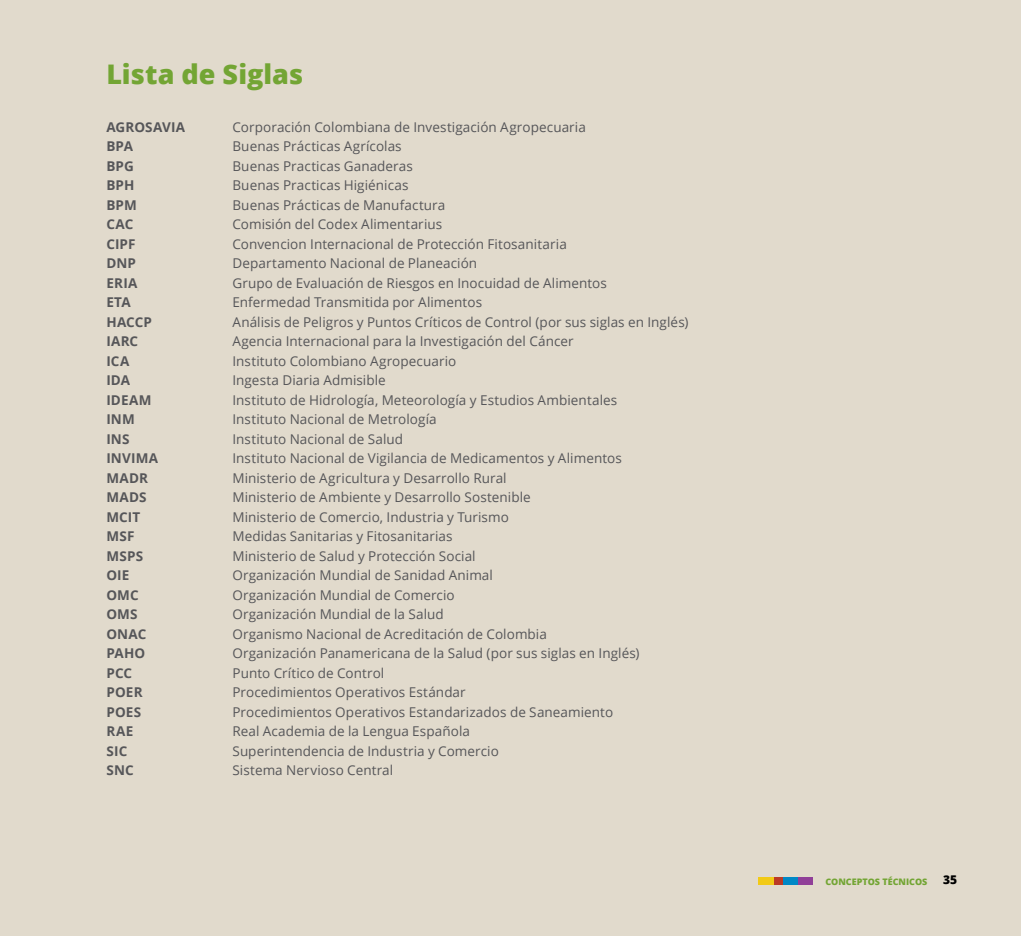
<style>
.page{position:relative;width:1021px;height:936px;background:#fff}
.page>*{position:absolute;margin:0;border:0;box-sizing:border-box;transform-origin:0 0}
.t1{font:800 27px "Open Sans";color:#73a534}
.t2{font:13.5px "Open Sans";letter-spacing:.005em;color:#565659}
.t3{font:700 13.5px "Open Sans";letter-spacing:.01em;color:#565659}
.t4{font:800 12px "Open Sans";color:#000}
.t5{font:800 9px "Open Sans";color:#73a534}
</style>
<div class="page">
<div style="left:0;top:0;width:1020px;height:935px;background:#e1dacc"></div>
<div style="left:797px;top:877px;width:15px;height:7px;background:#903f98"></div>
<div style="left:782px;top:877px;width:15px;height:7px;background:#0088c6"></div>
<div style="left:758px;top:877px;width:16px;height:7px;background:#f2ca16"></div>
<div style="left:774px;top:877px;width:8px;height:7px;background:#bb3a26"></div>
<h1 class="t1" style="left:106px;top:54px;width:198px">Lista de Siglas</h1>
<p class="t3" style="left:106px;top:117px;width:80px">AGROSAVIA</p>
<p class="t2" style="left:232px;top:117px;width:355px">Corporación Colombiana de Investigación Agropecuaria</p>
<p class="t3" style="left:106px;top:137px;width:28px">BPA</p>
<p class="t2" style="left:232px;top:137px;width:171px">Buenas Prácticas Agrícolas</p>
<p class="t3" style="left:106px;top:156px;width:29px">BPG</p>
<p class="t2" style="left:232px;top:156px;width:182px">Buenas Practicas Ganaderas</p>
<p class="t3" style="left:106px;top:176px;width:30px">BPH</p>
<p class="t2" style="left:232px;top:176px;width:177px">Buenas Practicas Higiénicas</p>
<p class="t3" style="left:106px;top:195px;width:32px">BPM</p>
<p class="t2" style="left:232px;top:195px;width:214px">Buenas Prácticas de Manufactura</p>
<p class="t3" style="left:106px;top:215px;width:28px">CAC</p>
<p class="t2" style="left:232px;top:215px;width:211px">Comisión del Codex Alimentarius</p>
<p class="t3" style="left:106px;top:234px;width:31px">CIPF</p>
<p class="t2" style="left:232px;top:234px;width:336px">Convencion Internacional de Protección Fitosanitaria</p>
<p class="t3" style="left:106px;top:254px;width:31px">DNP</p>
<p class="t2" style="left:232px;top:254px;width:246px">Departamento Nacional de Planeación</p>
<p class="t3" style="left:106px;top:273px;width:33px">ERIA</p>
<p class="t2" style="left:232px;top:273px;width:376px">Grupo de Evaluación de Riesgos en Inocuidad de Alimentos</p>
<p class="t3" style="left:106px;top:293px;width:26px">ETA</p>
<p class="t2" style="left:232px;top:293px;width:251px">Enfermedad Transmitida por Alimentos</p>
<p class="t3" style="left:106px;top:312px;width:47px">HACCP</p>
<p class="t2" style="left:232px;top:312px;width:457px">Análisis de Peligros y Puntos Críticos de Control (por sus siglas en Inglés)</p>
<p class="t3" style="left:106px;top:332px;width:33px">IARC</p>
<p class="t2" style="left:232px;top:332px;width:343px">Agencia Internacional para la Investigación del Cáncer</p>
<p class="t3" style="left:106px;top:351px;width:24px">ICA</p>
<p class="t2" style="left:232px;top:351px;width:225px">Instituto Colombiano Agropecuario</p>
<p class="t3" style="left:106px;top:371px;width:25px">IDA</p>
<p class="t2" style="left:232px;top:371px;width:155px">Ingesta Diaria Admisible</p>
<p class="t3" style="left:106px;top:390px;width:47px">IDEAM</p>
<p class="t2" style="left:232px;top:390px;width:386px">Instituto de Hidrología, Meteorología y Estudios Ambientales</p>
<p class="t3" style="left:106px;top:409px;width:30px">INM</p>
<p class="t2" style="left:232px;top:410px;width:206px">Instituto Nacional de Metrología</p>
<p class="t3" style="left:106px;top:429px;width:25px">INS</p>
<p class="t2" style="left:232px;top:429px;width:172px">Instituto Nacional de Salud</p>
<p class="t3" style="left:106px;top:448px;width:53px">INVIMA</p>
<p class="t2" style="left:232px;top:449px;width:391px">Instituto Nacional de Vigilancia de Medicamentos y Alimentos</p>
<p class="t3" style="left:106px;top:468px;width:43px">MADR</p>
<p class="t2" style="left:232px;top:468px;width:276px">Ministerio de Agricultura y Desarrollo Rural</p>
<p class="t3" style="left:106px;top:487px;width:42px">MADS</p>
<p class="t2" style="left:232px;top:488px;width:300px">Ministerio de Ambiente y Desarrollo Sostenible</p>
<p class="t3" style="left:106px;top:507px;width:35px">MCIT</p>
<p class="t2" style="left:232px;top:507px;width:278px">Ministerio de Comercio, Industria y Turismo</p>
<p class="t3" style="left:106px;top:526px;width:30px">MSF</p>
<p class="t2" style="left:232px;top:527px;width:221px">Medidas Sanitarias y Fitosanitarias</p>
<p class="t3" style="left:106px;top:546px;width:38px">MSPS</p>
<p class="t2" style="left:232px;top:546px;width:245px">Ministerio de Salud y Protección Social</p>
<p class="t3" style="left:106px;top:565px;width:24px">OIE</p>
<p class="t2" style="left:232px;top:566px;width:262px">Organización Mundial de Sanidad Animal</p>
<p class="t3" style="left:106px;top:585px;width:34px">OMC</p>
<p class="t2" style="left:232px;top:585px;width:224px">Organización Mundial de Comercio</p>
<p class="t3" style="left:106px;top:604px;width:33px">OMS</p>
<p class="t2" style="left:232px;top:605px;width:213px">Organización Mundial de la Salud</p>
<p class="t3" style="left:106px;top:624px;width:42px">ONAC</p>
<p class="t2" style="left:232px;top:624px;width:316px">Organismo Nacional de Acreditación de Colombia</p>
<p class="t3" style="left:106px;top:643px;width:40px">PAHO</p>
<p class="t2" style="left:232px;top:644px;width:408px">Organización Panamericana de la Salud (por sus siglas en Inglés)</p>
<p class="t3" style="left:106px;top:663px;width:27px">PCC</p>
<p class="t2" style="left:232px;top:663px;width:153px">Punto Crítico de Control</p>
<p class="t3" style="left:106px;top:682px;width:38px">POER</p>
<p class="t2" style="left:232px;top:683px;width:235px">Procedimientos Operativos Estándar</p>
<p class="t3" style="left:106px;top:702px;width:36px">POES</p>
<p class="t2" style="left:232px;top:702px;width:382px">Procedimientos Operativos Estandarizados de Saneamiento</p>
<p class="t3" style="left:106px;top:721px;width:28px">RAE</p>
<p class="t2" style="left:232px;top:722px;width:239px">Real Academia de la Lengua Española</p>
<p class="t3" style="left:106px;top:741px;width:22px">SIC</p>
<p class="t2" style="left:232px;top:741px;width:268px">Superintendencia de Industria y Comercio</p>
<p class="t3" style="left:106px;top:760px;width:29px">SNC</p>
<p class="t2" style="left:232px;top:761px;width:162px">Sistema Nervioso Central</p>
<p class="t5" style="left:825px;top:874px;width:103px">CONCEPTOS TÉCNICOS</p>
<p class="t4" style="left:943px;top:870px;width:16px">35</p>
</div>
